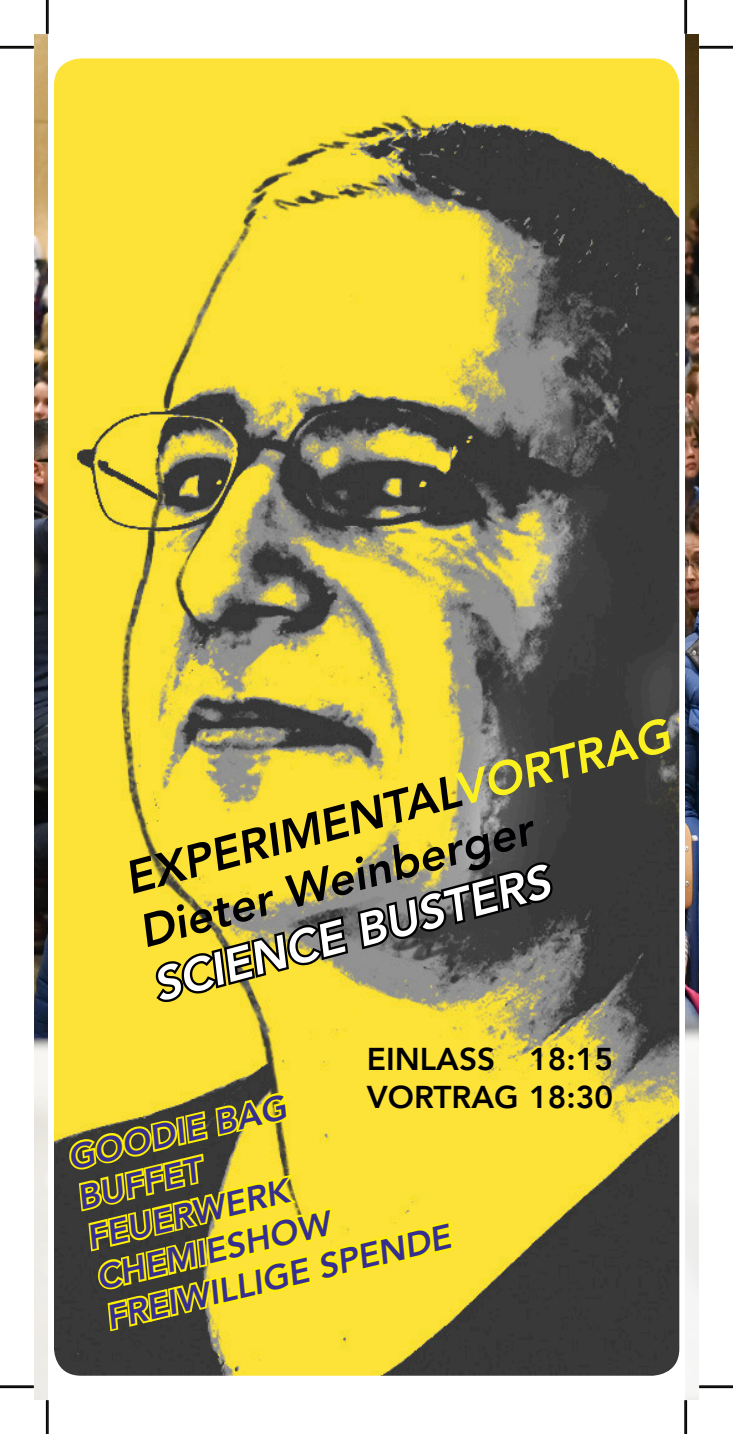
<style>
.page{position:relative;width:733px;height:1434px;background:#fff}
.page>*{position:absolute;margin:0;border:0;box-sizing:border-box;transform-origin:0 0}
.t1{font:italic 800 46.12px/55.4px "Avenir";color:#000003}
.t2{font:italic 800 46.12px "Avenir";color:#fff}
.t3{font:italic 800 34.2px/41.2px "Avenir";color:#372f90}
.t4{font:800 31.5px/37.8px "Avenir";color:#000002}
.t5{font:800 31.5px "Avenir";color:#000003}
.s1{color:#fbf020}
.s2{color:#000003}
</style>
<div class="page">
<img style="left:54px;top:58px;width:625px;height:1318px">
<svg style="left:152px;top:798px;width:404px;height:207px"></svg>
<img style="left:34px;top:34px;width:13px;height:1365px">
<img style="left:685px;top:34px;width:13px;height:1365px">
<svg style="left:66px;top:1091px;width:389px;height:285px"></svg>
<hr style="left:0;top:46px;width:34px;height:3px;background:#000">
<hr style="left:699px;top:46px;width:33px;height:3px;background:#000">
<hr style="left:0;top:1385px;width:34px;height:3px;background:#000">
<hr style="left:699px;top:1385px;width:33px;height:3px;background:#000">
<hr style="left:46px;top:0;width:3px;height:34px;background:#000">
<hr style="left:46px;top:1400px;width:3px;height:34px;background:#000">
<hr style="left:684px;top:0;width:2px;height:34px;background:#000">
<hr style="left:684px;top:1400px;width:2px;height:34px;background:#000">
<hr style="left:0;top:47px;width:34px;height:1px;background:#1c1b17">
<hr style="left:699px;top:47px;width:33px;height:1px;background:#1c1b17">
<hr style="left:0;top:1386px;width:34px;height:1px;background:#1c1b17">
<hr style="left:699px;top:1386px;width:33px;height:1px;background:#1c1b17">
<hr style="left:47px;top:0;width:1px;height:34px;background:#1c1b17">
<hr style="left:47px;top:1400px;width:1px;height:34px;background:#1c1b17">
<hr style="left:685px;top:0;width:1px;height:34px;background:#1c1b17">
<hr style="left:685px;top:1400px;width:1px;height:34px;background:#1c1b17">
<h1 class="t1" style="left:119px;top:853px;width:564px;rotate:-15deg">EXPERIMENTAL<span class="s1">VORTRAG<br></span>Dieter Weinberger</h1>
<h1 class="t2" style="left:147px;top:959px;width:410px;rotate:-15deg">SCIENCE BUSTERS</h1>
<p class="t4" style="left:366px;top:1040px;width:248px">EINLASS<br>VORTRAG <span class="s2">18:30</span></p>
<p class="t5" style="left:529px;top:1035px;width:85px">18:15</p>
<p class="t3" style="left:62px;top:1140px;width:354px;rotate:-14deg">GOODIE BAG<br>BUFFET<br>FEUERWERK<br>CHEMIESHOW<br>FREIWILLIGE SPENDE</p>
</div>
